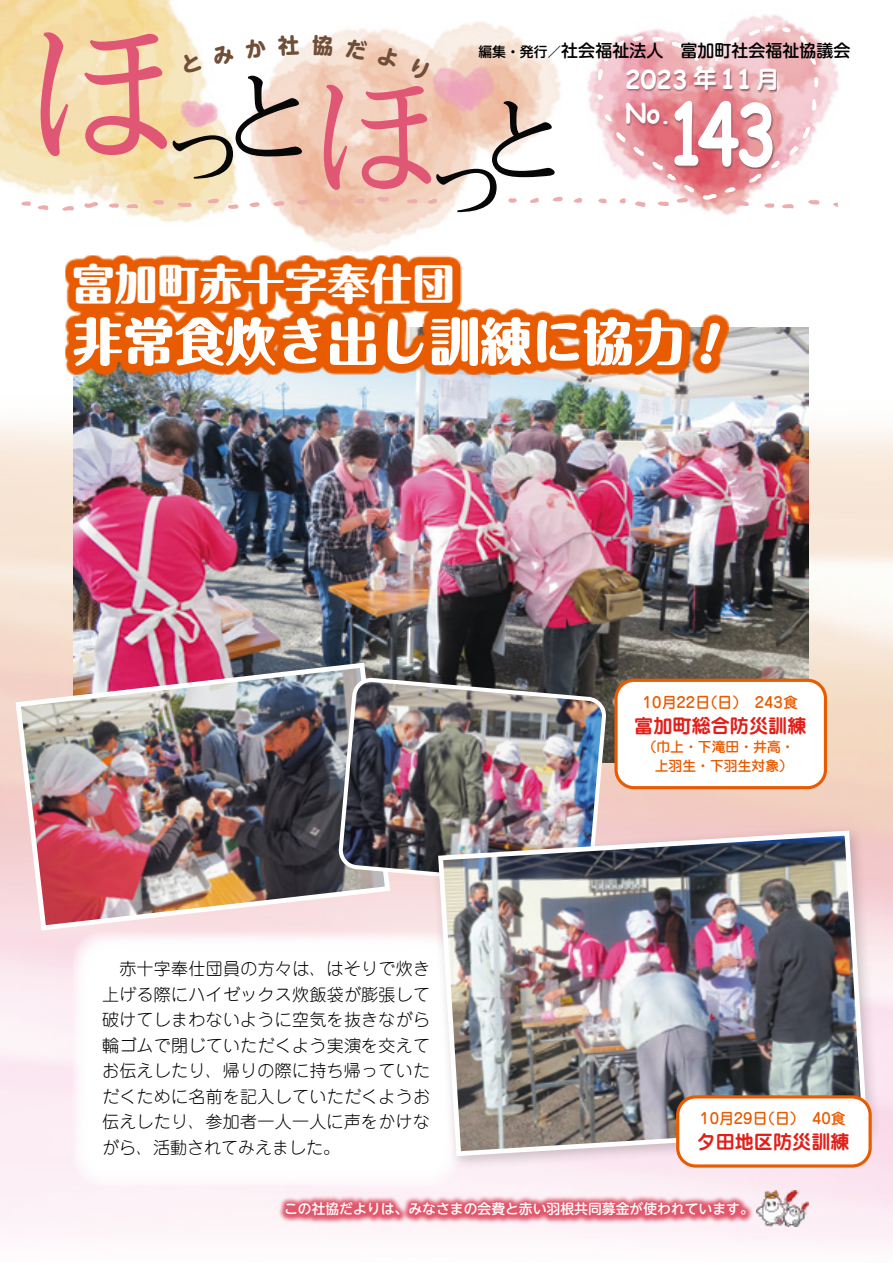
<style>
.page{position:relative;width:893px;height:1263px;background:#fff}
.page>*{position:absolute;margin:0;border:0;box-sizing:border-box;transform-origin:0 0}
.t1{font:700 85.05px "Comic Sans MS";color:#fff;scale:.8 1}
.t2{font:800 51px "Maru Fo Pro";color:#fff}
.t3{font:800 42.45px "Maru Fo Pro";color:#fff}
.t4{font:700 26.55px "Comic Sans MS";color:#fff}
.t5{font:700 25.5px "Comic Sans MS";color:#fff}
.t6{font:700 19.2px "Jun 501 Pro";color:#e2201a}
.t7{font:300 16.95px/25.5px "Jun 101 Pro";letter-spacing:.015em;color:#000;text-align:justify}
.t8{font:500 16.95px "UD Shin M Go Pro";color:#000}
.t9{font:500 14.85px "Jun 34 Pro";color:#e85b00}
.t10{font:500 13.8px "UD Shin M Go Pro";color:#fff}
.t11{font:500 13.8px/19.2px "Jun 34 Pro";color:#e85b00;text-align:right}
.s1{font-size:13.8px}
.s2{font-family:"UD Shin M Go Pro De";font-size:23.4px}
.s3{font-size:26.55px}
</style>
<div class="page">
<img style="left:0;top:0;width:839px;height:252px">
<img style="left:0;top:374px;width:893px;height:871px">
<img style="left:73px;top:327px;width:736px;height:435px">
<div style="left:616px;top:680px;width:209px;height:108px;background:#fff;border-radius:18px"></div>
<div style="left:614px;top:679px;width:213px;height:110px;border:3px solid #e85b00;border-radius:18px"></div>
<svg style="left:65px;top:255px;width:664px;height:119px;fill:#e85b00"></svg>
<img style="left:13px;top:660px;width:380px;height:273px">
<img style="left:336px;top:676px;width:273px;height:215px">
<div style="left:72px;top:930px;width:388px;height:256px;background:#fff;border-radius:30px"></div>
<div style="left:430px;top:823px;width:452px;height:348px;background:#000;opacity:.2"></div>
<img style="left:436px;top:828px;width:434px;height:331px">
<div style="left:678px;top:1097px;width:192px;height:69px;background:#fff;border-radius:18px"></div>
<div style="left:676px;top:1095px;width:196px;height:72px;border:3px solid #e85b00;border-radius:18px"></div>
<svg style="left:41px;top:32px;width:126px;height:124px;background:#eeb39a"></svg>
<svg style="left:574px;top:198px;width:8px;height:5px"></svg>
<svg style="left:620px;top:197px;width:6px;height:7px"></svg>
<svg style="left:800px;top:36px;width:8px;height:10px"></svg>
<svg style="left:598px;top:198px;width:9px;height:5px"></svg>
<svg style="left:604px;top:114px;width:8px;height:8px"></svg>
<svg style="left:597px;top:94px;width:7px;height:6px"></svg>
<svg style="left:810px;top:56px;width:7px;height:9px"></svg>
<svg style="left:782px;top:27px;width:9px;height:6px"></svg>
<svg style="left:153px;top:200px;width:11px;height:5px"></svg>
<svg style="left:616px;top:132px;width:10px;height:10px"></svg>
<svg style="left:803px;top:127px;width:8px;height:12px"></svg>
<svg style="left:652px;top:169px;width:42px;height:37px"></svg>
<svg style="left:21px;top:201px;width:10px;height:5px"></svg>
<svg style="left:635px;top:201px;width:10px;height:6px"></svg>
<svg style="left:789px;top:146px;width:9px;height:9px"></svg>
<svg style="left:84px;top:202px;width:14px;height:6px"></svg>
<svg style="left:703px;top:194px;width:14px;height:6px"></svg>
<svg style="left:749px;top:26px;width:25px;height:10px"></svg>
<svg style="left:728px;top:37px;width:12px;height:9px"></svg>
<svg style="left:692px;top:50px;width:30px;height:19px"></svg>
<svg style="left:777px;top:160px;width:3px;height:8px"></svg>
<svg style="left:109px;top:203px;width:10px;height:6px"></svg>
<svg style="left:126px;top:204px;width:12px;height:6px"></svg>
<svg style="left:598px;top:69px;width:5px;height:11px"></svg>
<svg style="left:652px;top:37px;width:12px;height:5px"></svg>
<svg style="left:672px;top:41px;width:12px;height:7px"></svg>
<svg style="left:632px;top:35px;width:12px;height:7px"></svg>
<svg style="left:604px;top:40px;width:20px;height:22px"></svg>
<svg style="left:814px;top:77px;width:5px;height:11px"></svg>
<svg style="left:808px;top:200px;width:11px;height:5px"></svg>
<svg style="left:833px;top:202px;width:5px;height:6px"></svg>
<svg style="left:725px;top:174px;width:49px;height:35px"></svg>
<svg style="left:782px;top:204px;width:12px;height:6px"></svg>
<svg style="left:37px;top:205px;width:12px;height:5px"></svg>
<svg style="left:62px;top:206px;width:13px;height:6px"></svg>
<svg style="left:810px;top:99px;width:7px;height:12px"></svg>
<svg style="left:278px;top:1194px;width:476px;height:29px;background:#ea8f9f"></svg>
<img style="left:757px;top:1191px;width:52px;height:36px">
<svg style="left:627px;top:69px;width:150px;height:100px;background:#ce7d87"></svg>
<svg style="left:699px;top:321px;width:23px;height:44px"></svg>
<svg style="left:173px;top:35px;width:390px;height:177px"></svg>
<p class="t8" style="left:478px;top:37px;width:374px"><span class="s1">編集・発行／</span>社会福祉法人　富加町社会福祉協議会</p>
<h3 class="t5" style="left:625px;top:61px;width:156px">2023 <span class="s2">年</span><span class="s3">11</span><span class="s2">月</span></h3>
<h3 class="t4" style="left:625px;top:93px;width:48px">No.</h3>
<h1 class="t1" style="left:667px;top:72px;width:139px">143</h1>
<h3 class="t3" style="left:72px;top:250px;width:384px">富加町赤十字奉仕団</h3>
<h2 class="t2" style="left:72px;top:301px;width:614px">非常食炊き出し訓練に協力</h2>
<p class="t7" style="left:102px;top:954px;width:330px">　赤十字奉仕団員の方々は、はそりで炊き上げる際にハイゼックス炊飯袋が膨張して破けてしまわないように空気を抜きながら輪ゴムで閉じていただくよう実演を交えてお伝えしたり、帰りの際に持ち帰っていただくために名前を記入していただくようお伝えしたり、参加者一人一人に声をかけながら、活動されてみえました。</p>
<p class="t9" style="left:643px;top:691px;width:156px">10月22日（日）　243食</p>
<p class="t6" style="left:634px;top:711px;width:174px">富加町総合防災訓練</p>
<p class="t11" style="left:643px;top:736px;width:154px">（巾上・下滝田・井高・上羽生・下羽生対象）</p>
<p class="t9" style="left:700px;top:1107px;width:147px">10月29日（日）　40食</p>
<p class="t6" style="left:696px;top:1127px;width:155px">夕田地区防災訓練</p>
<p class="t10" style="left:284px;top:1197px;width:471px">この社協だよりは、みなさまの会費と赤い羽根共同募金が使われています。</p>
</div>
